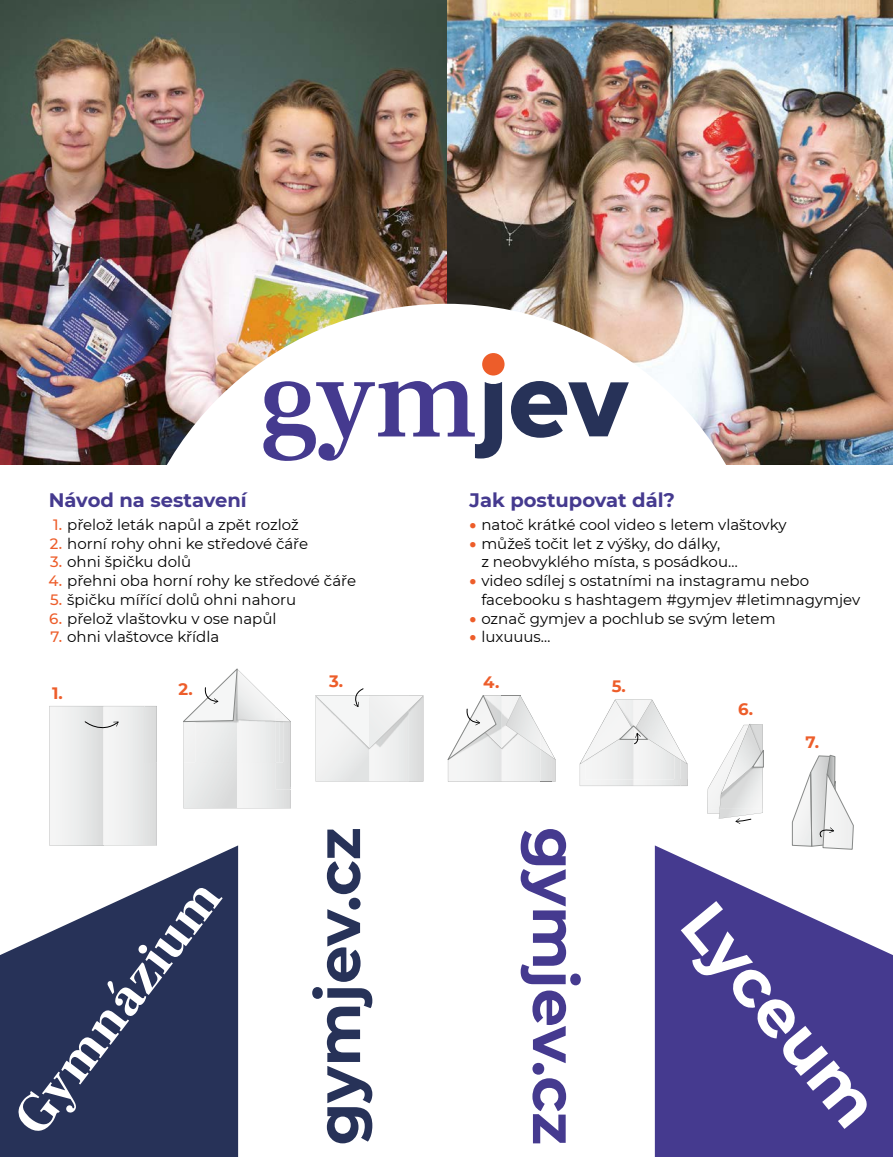
<style>
.page{position:relative;width:893px;height:1157px;background:#fff}
.page>*{position:absolute;margin:0;border:0;box-sizing:border-box;transform-origin:0 0}
.t1{font:700 65.7px "Montserrat";color:#fff}
.t2{font:700 53.25px "Frank Ruhl Libre";color:#fff}
.t3{font:700 19.5px "Montserrat";color:#453a8f}
.t4{font:700 16.5px "Montserrat";color:#ed5d2a}
.t5{font:15px/18.8px "Montserrat";color:#000}
.s1{font-weight:500;color:#ed5d2a}
.s2{color:#ed5d2a}
</style>
<div class="page">
<img style="left:0;top:0;width:893px;height:464px">
<div style="left:123px;top:304px;width:647px;height:646px;background:#fff;border-radius:50%"></div>
<svg style="left:0;top:845px;width:238px;height:312px;fill:#273258"></svg>
<svg style="left:655px;top:845px;width:238px;height:312px;fill:#453a8f"></svg>
<svg style="left:49px;top:706px;width:108px;height:139px"></svg>
<img style="left:145px;top:706px;width:12px;height:56px">
<img style="left:315px;top:695px;width:1px;height:67px">
<svg style="left:183px;top:668px;width:108px;height:140px"></svg>
<svg style="left:316px;top:688px;width:93px;height:93px"></svg>
<img style="left:409px;top:695px;width:15px;height:87px">
<img style="left:409px;top:710px;width:14px;height:71px">
<img style="left:409px;top:695px;width:14px;height:15px">
<img style="left:447px;top:759px;width:1px;height:22px">
<svg style="left:448px;top:695px;width:108px;height:87px"></svg>
<img style="left:540px;top:732px;width:15px;height:27px">
<svg style="left:580px;top:699px;width:107px;height:87px"></svg>
<svg style="left:707px;top:724px;width:57px;height:100px"></svg>
<svg style="left:792px;top:755px;width:62px;height:94px"></svg>
<svg style="left:521px;top:829px;width:60px;height:314px"></svg>
<svg style="left:312px;top:829px;width:60px;height:314px"></svg>
<svg style="left:511px;top:381px;width:118px;height:57px"></svg>
<svg style="left:263px;top:381px;width:239px;height:80px"></svg>
<div style="left:482px;top:353px;width:23px;height:22px;background:#ed5d2a;border-radius:50%"></div>
<h3 class="t3" style="left:49px;top:486px;width:200px">Návod na sestavení</h3>
<p class="t5" style="left:53px;top:514px;width:247px"><span class="s1">1.</span> přelož leták napůl a zpět rozlož</p>
<p class="t5" style="left:50px;top:533px;width:260px"><span class="s1">2.</span> horní rohy ohni ke středové čáře</p>
<p class="t5" style="left:50px;top:552px;width:143px"><span class="s1">3.</span> ohni špičku dolů</p>
<p class="t5" style="left:48px;top:571px;width:309px"><span class="s1">4.</span> přehni oba horní rohy ke středové čáře</p>
<p class="t5" style="left:50px;top:589px;width:248px"><span class="s1">5.</span> špičku mířící dolů ohni nahoru</p>
<p class="t5" style="left:49px;top:608px;width:229px"><span class="s1">6.</span> přelož vlaštovku v ose napůl</p>
<p class="t5" style="left:50px;top:627px;width:170px"><span class="s1">7.</span> ohni vlaštovce křídla</p>
<h3 class="t3" style="left:469px;top:486px;width:207px">Jak postupovat dál?</h3>
<p class="t5" style="left:469px;top:514px;width:318px"><span class="s2">•</span> natoč krátké cool video s letem vlaštovky</p>
<p class="t5" style="left:481px;top:533px;width:258px;text-indent:-12px"><span class="s2">•</span> můžeš točit let z výšky, do dálky,<br>z neobvyklého místa, s posádkou…</p>
<p class="t5" style="left:481px;top:571px;width:380px;text-indent:-12px"><span class="s2">•</span> video sdílej s ostatními na instagramu nebo facebooku s hashtagem #gymjev #letimnagymjev</p>
<p class="t5" style="left:469px;top:608px;width:308px"><span class="s2">•</span> označ gymjev a pochlub se svým letem</p>
<p class="t5" style="left:469px;top:627px;width:83px"><span class="s2">•</span> luxuuus…</p>
<p class="t4" style="left:52px;top:681px;width:12px">1.</p>
<p class="t4" style="left:178px;top:677px;width:16px">2.</p>
<h2 class="t2" style="left:0;top:1108px;width:305px;rotate:-53deg">Gymnázium</h2>
<p class="t4" style="left:329px;top:669px;width:16px">3.</p>
<p class="t4" style="left:483px;top:670px;width:18px">4.</p>
<p class="t4" style="left:612px;top:674px;width:16px">5.</p>
<p class="t4" style="left:738px;top:697px;width:16px">6.</p>
<p class="t4" style="left:805px;top:730px;width:15px">7.</p>
<h1 class="t1" style="left:733px;top:881px;width:269px;rotate:51deg">Lyceum</h1>
</div>
